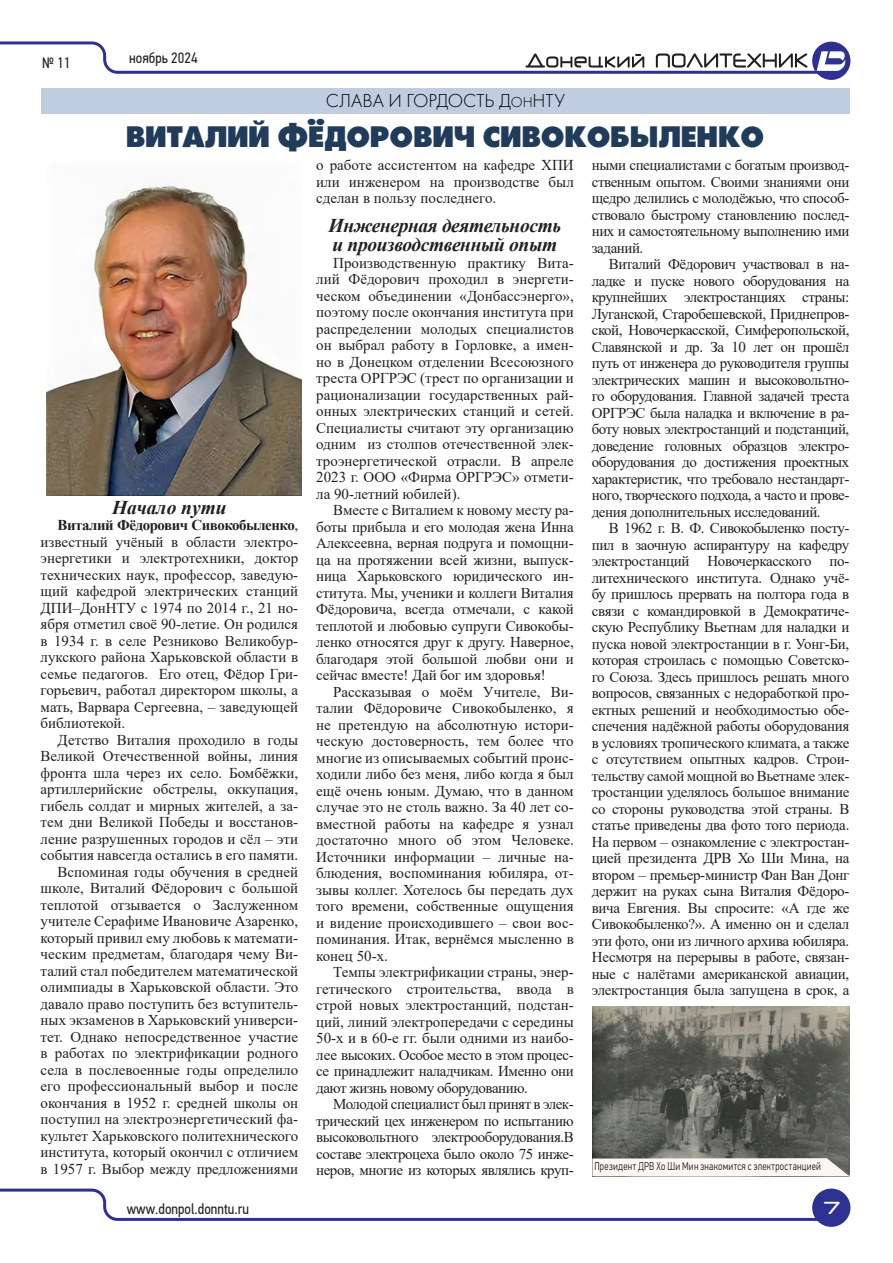
<style>
.page{position:relative;width:893px;height:1263px;background:#fff}
.page>*{position:absolute;margin:0;border:0;box-sizing:border-box;transform-origin:0 0}
.Заголовок{font:31.5px "Futura Press Press";color:#203c5a}
.Основной_текст{font:italic 700 19.5px "Times New Roman";letter-spacing:-.02em;color:#231f20}
.Рубрика{font:19.5px "Futura Light C";color:#000}
.Основной_текст-2{font:italic 700 19.5px "Times New Roman";color:#231f20}
.t1{font:500 19.5px "Neuropol";color:#fff}
.Основной_текст-3{font:15px/16.5px "Times New Roman";letter-spacing:-.01em;color:#231f20;text-align:justify}
.t2{font:15px "PF Din Text Cond Pro";color:#231f20}
.Подпись_фото_левый{font:300 11.25px "PF Din Text Cond Pro";letter-spacing:.025em;color:#231f20;scale:.9 1}
.s1{font-size:15px}
.s2{font-weight:700}
</style>
<div class="page">
<div style="left:812px;top:42px;width:38px;height:38px;background:#2e3092;border-radius:50%"></div>
<svg style="left:0;top:41px;width:845px;height:33px"></svg>
<div style="left:812px;top:1188px;width:38px;height:39px;background:#2e3092;border-radius:50%"></div>
<svg style="left:0;top:1188px;width:842px;height:33px"></svg>
<div style="left:41px;top:88px;width:808px;height:26px;background:#c0cde0"></div>
<img style="left:47px;top:184px;width:254px;height:311px">
<img style="left:593px;top:1007px;width:257px;height:151px">
<svg style="left:592px;top:1158px;width:258px;height:18px"></svg>
<p class="t2" style="left:42px;top:54px;width:30px">№ 11</p>
<p class="t2" style="left:129px;top:49px;width:70px">ноябрь 2024</p>
<p class="Рубрика" style="left:326px;top:90px;width:241px">СЛАВА И ГОРДОСТЬ Д<span class="s1">ОН</span>НТУ</p>
<p class="Заголовок" style="left:126px;top:118px;width:640px">ВИТАЛИЙ ФЁДОРОВИЧ СИВОКОБЫЛЕНКО</p>
<p class="Основной_текст-2" style="left:112px;top:493px;width:116px">Начало пути</p>
<p class="Основной_текст-3" style="left:41px;top:516px;width:259px;text-indent:17px"><span class="s2">Виталий Фёдорович Сивокобыленко</span>, известный учёный в области электро&shy;энергетики и электротехники, доктор технических наук, профессор, заведую&shy;щий кафедрой электрических станций ДПИ–ДонНТУ с 1974 по 2014 г., 21 но&shy;ября отметил своё 90-летие. Он родился в 1934 г. в селе Резниково Великобур&shy;лукского района Харьковской области в семье педагогов. Его отец, Фёдор Гри&shy;горьевич, работал директором школы, а мать, Варвара Сергеевна, – заведующей библиотекой.</p>
<p class="Основной_текст-3" style="left:41px;top:731px;width:259px;text-indent:17px">Детство Виталия проходило в годы Великой Отечественной войны, линия фронта шла через их село. Бомбёжки, артиллерийские обстрелы, оккупация, гибель солдат и мирных жителей, а за&shy;тем дни Великой Победы и восстанов&shy;ление разрушенных городов и сёл – эти события навсегда остались в его памяти.</p>
<p class="Основной_текст-3" style="left:41px;top:863px;width:259px;text-indent:17px">Вспоминая годы обучения в средней школе, Виталий Фёдорович с большой теплотой отзывается о Заслуженном учителе Серафиме Ивановиче Азаренко, который привил ему любовь к математи&shy;ческим предметам, благодаря чему Ви&shy;талий стал победителем математической олимпиады в Харьковской области. Это давало право поступить без вступитель&shy;ных экзаменов в Харьковский универси&shy;тет. Однако непосредственное участие в работах по электрификации родного села в послевоенные годы определило его профессиональный выбор и после окончания в 1952 г. средней школы он поступил на электроэнергетический фа&shy;культет Харьковского политехнического института, который окончил с отличием в 1957 г. Выбор между предложениями</p>
<p class="Основной_текст-3" style="left:316px;top:156px;width:259px">о работе ассистентом на кафедре ХПИ или инженером на производстве был сделан в пользу последнего.</p>
<p class="Основной_текст" style="left:329px;top:212px;width:234px">Инженерная деятельность</p>
<p class="Основной_текст" style="left:333px;top:231px;width:226px">и производственный опыт</p>
<p class="Основной_текст-3" style="left:316px;top:254px;width:259px;text-indent:17px">Производственную практику Вита&shy;лий Фёдорович проходил в энергети&shy;ческом объединении «Донбассэнерго», поэтому после окончания института при распределении молодых специалистов он выбрал работу в Горловке, а имен&shy;но в Донецком отделении Всесоюзного треста ОРГРЭС (трест по организации и рационализации государственных рай&shy;онных электрических станций и сетей.<br>Специалисты считают эту организацию одним из столпов отечественной элек&shy;троэнергетической отрасли. В апреле 2023 г. ООО «Фирма ОРГРЭС» отмети&shy;ла 90-летний юбилей).</p>
<p class="Основной_текст-3" style="left:316px;top:501px;width:259px;text-indent:17px">Вместе с Виталием к новому месту ра&shy;боты прибыла и его молодая жена Инна Алексеевна, верная подруга и помощни&shy;ца на протяжении всей жизни, выпуск&shy;ница Харьковского юридического ин&shy;ститута. Мы, ученики и коллеги Виталия Фёдоровича, всегда отмечали, с какой теплотой и любовью супруги Сивокобы&shy;ленко относятся друг к другу. Наверное, благодаря этой большой любви они и сейчас вместе! Дай бог им здоровья!</p>
<p class="Основной_текст-3" style="left:316px;top:683px;width:259px;text-indent:17px">Рассказывая о моём Учителе, Ви&shy;талии Фёдоровиче Сивокобыленко, я не претендую на абсолютную истори&shy;ческую достоверность, тем более что многие из описываемых событий проис&shy;ходили либо без меня, либо когда я был ещё очень юным. Думаю, что в данном случае это не столь важно. За 40 лет со&shy;вместной работы на кафедре я узнал достаточно много об этом Человеке.<br>Источники информации – личные на&shy;блюдения, воспоминания юбиляра, от&shy;зывы коллег. Хотелось бы передать дух того времени, собственные ощущения и видение происходившего – свои вос&shy;поминания. Итак, вернёмся мысленно в конец 50-х.</p>
<p class="Основной_текст-3" style="left:316px;top:963px;width:259px;text-indent:17px">Темпы электрификации страны, энер&shy;гетического строительства, ввода в строй новых электростанций, подстан&shy;ций, линий электропередачи с середины 50-х и в 60-е гг. были одними из наибо&shy;лее высоких. Особое место в этом процес&shy;се принадлежит наладчикам. Именно они дают жизнь новому оборудованию.</p>
<p class="Основной_текст-3" style="left:316px;top:1095px;width:259px;text-indent:17px">Молодой специалист был принят в элек&shy;трический цех инженером по испытанию высоковольтного электрооборудования.В составе электроцеха было около 75 инже&shy;неров, многие из которых являлись круп-</p>
<p class="Основной_текст-3" style="left:592px;top:156px;width:259px">ными специалистами с богатым производ&shy;ственным опытом. Своими знаниями они щедро делились с молодёжью, что способ&shy;ствовало быстрому становлению послед&shy;них и самостоятельному выполнению ими заданий.</p>
<p class="Основной_текст-3" style="left:592px;top:255px;width:259px;text-indent:17px">Виталий Фёдорович участвовал в на&shy;ладке и пуске нового оборудования на крупнейших электростанциях страны:<br>Луганской, Старобешевской, Приднепров&shy;ской, Новочеркасской, Симферопольской, Славянской и др. За 10 лет он прошёл путь от инженера до руководителя группы электрических машин и высоковольтно&shy;го оборудования. Главной задачей треста ОРГРЭС была наладка и включение в ра&shy;боту новых электростанций и подстанций, доведение головных образцов электро&shy;оборудования до достижения проектных характеристик, что требовало нестандарт&shy;ного, творческого подхода, а часто и прове&shy;дения дополнительных исследований.</p>
<p class="Основной_текст-3" style="left:592px;top:519px;width:259px;text-indent:17px">В 1962 г. В. Ф. Сивокобыленко посту&shy;пил в заочную аспирантуру на кафедру электростанций Новочеркасского по&shy;литехнического института. Однако учё&shy;бу пришлось прервать на полтора года в связи с командировкой в Демократиче&shy;скую Республику Вьетнам для наладки и пуска новой электростанции в г. Уонг-Би, которая строилась с помощью Советско&shy;го Союза. Здесь пришлось решать много вопросов, связанных с недоработкой про&shy;ектных решений и необходимостью обе&shy;спечения надёжной работы оборудования в условиях тропического климата, а также с отсутствием опытных кадров. Строи&shy;тельству самой мощной во Вьетнаме элек&shy;тростанции уделялось большое внимание со стороны руководства этой страны. В статье приведены два фото того периода.<br>На первом – ознакомление с электростан&shy;цией президента ДРВ Хо Ши Мина, на втором – премьер-министр Фан Ван Донг держит на руках сына Виталия Фёдоро&shy;вича Евгения. Вы спросите: «А где же Сивокобыленко?». А именно он и сделал эти фото, они из личного архива юбиляра.<br>Несмотря на перерывы в работе, связан&shy;ные с налётами американской авиации, электростанция была запущена в срок, а</p>
<p class="Подпись_фото_левый" style="left:594px;top:1160px;width:253px">Президент ДРВ Хо Ши Мин знакомится с электростанцией</p>
<p class="t2" style="left:127px;top:1200px;width:124px">www.donpol.donntu.ru</p>
<h2 class="t1" style="left:823px;top:1199px;width:19px">7</h2>
</div>
